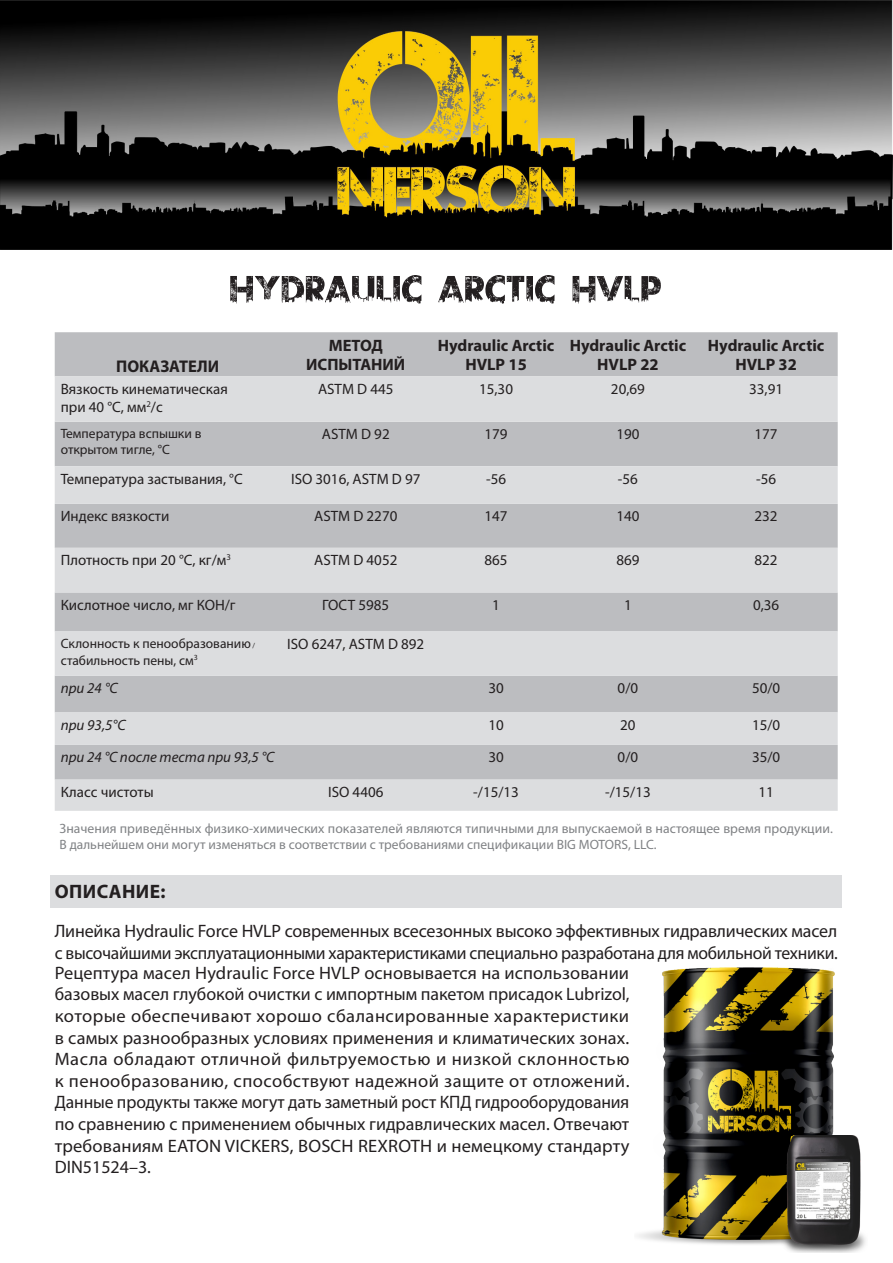
<style>
.page{position:relative;width:893px;height:1263px;background:#fff}
.page>*{position:absolute;margin:0;border:0;box-sizing:border-box;transform-origin:0 0}
.Стиль_абзаца_1{font:700 19.5px "Myriad Pro";letter-spacing:.02em;color:#231f20}
.основа{font:18px/21.6px "Myriad Pro";letter-spacing:-.01em;color:#231f20;text-align:justify}
.основа-2{font:700 16.95px "Myriad Pro";color:#231f20}
.основа-3{font:700 16.5px/19.8px "Myriad Pro";color:#231f20;text-align:center}
.основа-4{font:15px/18px "Myriad Pro";color:#231f20}
.основа-5{font:italic 15px "Myriad Pro";color:#231f20}
.основа-6{font:13.5px/16.2px "Myriad Pro";letter-spacing:.005em;color:#808285}
.основа-7{font:13.5px/16.2px "Myriad Pro";color:#231f20}
.s1{font-size:7.5px}
</style>
<div class="page">
<img style="left:0;top:0;width:893px;height:249px">
<img style="left:638px;top:967px;width:210px;height:286px">
<div style="left:55px;top:332px;width:783px;height:448px;background:#bcbdc0"></div>
<div style="left:55px;top:376px;width:783px;height:46px;background:#dcdddf"></div>
<div style="left:55px;top:466px;width:783px;height:38px;background:#dcdddf"></div>
<div style="left:55px;top:548px;width:783px;height:44px;background:#dcdddf"></div>
<div style="left:55px;top:631px;width:783px;height:45px;background:#dcdddf"></div>
<div style="left:55px;top:712px;width:783px;height:33px;background:#dcdddf"></div>
<div style="left:55px;top:780px;width:783px;height:31px;background:#dcdddf"></div>
<svg style="left:230px;top:275px;width:431px;height:29px"></svg>
<img style="left:781px;top:1135px;width:85px;height:117px">
<div style="left:50px;top:875px;width:792px;height:32px;background:#dcdddf"></div>
<p class="основа-2" style="left:116px;top:355px;width:104px">ПОКАЗАТЕЛИ</p>
<p class="основа-3" style="left:306px;top:335px;width:101px">МЕТОД<br>ИСПЫТАНИЙ</p>
<p class="основа-3" style="left:438px;top:335px;width:118px">Hydraulic Arctic<br>HVLP 15</p>
<p class="основа-3" style="left:570px;top:335px;width:118px">Hydraulic Arctic<br>HVLP 22</p>
<p class="основа-3" style="left:708px;top:335px;width:118px">Hydraulic Arctic<br>HVLP 32</p>
<p class="основа-4" style="left:61px;top:379px;width:169px">Вязкость кинематическая при 40 °С, мм<sup>2</sup>/с</p>
<p class="основа-4" style="left:318px;top:379px;width:77px">ASTM D 445</p>
<p class="основа-4" style="left:479px;top:379px;width:35px">15,30</p>
<p class="основа-4" style="left:611px;top:379px;width:35px">20,69</p>
<p class="основа-4" style="left:749px;top:379px;width:35px">33,91</p>
<p class="основа-7" style="left:61px;top:425px;width:142px">Температура вспышки в открытом тигле, °С</p>
<p class="основа-4" style="left:322px;top:425px;width:69px">ASTM D 92</p>
<p class="основа-4" style="left:485px;top:425px;width:25px">179</p>
<p class="основа-4" style="left:616px;top:425px;width:25px">190</p>
<p class="основа-4" style="left:755px;top:425px;width:25px">177</p>
<p class="основа-4" style="left:61px;top:469px;width:184px">Температура застывания, °С</p>
<p class="основа-4" style="left:291px;top:469px;width:131px">ISO 3016, ASTM D 97</p>
<p class="основа-4" style="left:486px;top:469px;width:21px">-56</p>
<p class="основа-4" style="left:618px;top:469px;width:21px">-56</p>
<p class="основа-4" style="left:756px;top:469px;width:21px">-56</p>
<p class="основа-4" style="left:61px;top:507px;width:110px">Индекс вязкости</p>
<p class="основа-4" style="left:314px;top:507px;width:85px">ASTM D 2270</p>
<p class="основа-4" style="left:485px;top:507px;width:25px">147</p>
<p class="основа-4" style="left:616px;top:507px;width:25px">140</p>
<p class="основа-4" style="left:755px;top:507px;width:25px">232</p>
<p class="основа-4" style="left:61px;top:551px;width:172px">Плотность при 20 °С, кг/м<sup>3</sup></p>
<p class="основа-4" style="left:314px;top:551px;width:85px">ASTM D 4052</p>
<p class="основа-4" style="left:485px;top:551px;width:25px">865</p>
<p class="основа-4" style="left:616px;top:551px;width:25px">869</p>
<p class="основа-4" style="left:755px;top:551px;width:25px">822</p>
<p class="основа-4" style="left:61px;top:595px;width:176px">Кислотное число, мг КОН/г</p>
<p class="основа-4" style="left:322px;top:595px;width:68px">ГОСТ 5985</p>
<p class="основа-4" style="left:492px;top:595px;width:9px">1</p>
<p class="основа-4" style="left:624px;top:595px;width:9px">1</p>
<p class="основа-4" style="left:753px;top:595px;width:28px">0,36</p>
<p class="основа-7" style="left:61px;top:635px;width:196px">Склонность к пенообразованию <span class="s1">/</span></p>
<p class="основа-7" style="left:61px;top:652px;width:139px">стабильность пены, см<sup>3</sup></p>
<p class="основа-4" style="left:287px;top:634px;width:139px">ISO 6247, ASTM D 892</p>
<p class="основа-5" style="left:61px;top:679px;width:59px">при 24 °С</p>
<p class="основа-4" style="left:488px;top:679px;width:17px">30</p>
<p class="основа-4" style="left:618px;top:679px;width:22px">0/0</p>
<p class="основа-4" style="left:752px;top:679px;width:30px">50/0</p>
<p class="основа-5" style="left:61px;top:715px;width:66px">при 93,5°С</p>
<p class="основа-4" style="left:488px;top:715px;width:17px">10</p>
<p class="основа-4" style="left:620px;top:715px;width:17px">20</p>
<p class="основа-4" style="left:752px;top:715px;width:30px">15/0</p>
<p class="основа-5" style="left:61px;top:748px;width:215px">при 24 °С после теста при 93,5 °С</p>
<p class="основа-4" style="left:488px;top:748px;width:17px">30</p>
<p class="основа-4" style="left:618px;top:748px;width:22px">0/0</p>
<p class="основа-4" style="left:752px;top:748px;width:30px">35/0</p>
<p class="основа-4" style="left:61px;top:783px;width:94px">Класс чистоты</p>
<p class="основа-4" style="left:328px;top:783px;width:57px">ISO 4406</p>
<p class="основа-4" style="left:473px;top:783px;width:47px">-/15/13</p>
<p class="основа-4" style="left:605px;top:783px;width:47px">-/15/13</p>
<p class="основа-4" style="left:758px;top:783px;width:17px">11</p>
<p class="основа-6" style="left:60px;top:820px;width:775px">Значения приведённых физико-химических показателей являются типичными для выпускаемой в настоящее время продукции.<br>В дальнейшем они могут изменяться в соответствии с требованиями спецификации BIG MOTORS, LLC.</p>
<p class="Стиль_абзаца_1" style="left:55px;top:879px;width:112px">ОПИСАНИЕ:</p>
<p class="основа" style="left:55px;top:920px;width:784px">Линейка Hydraulic Force HVLP современных всесезонных высоко эффективных гидравлических масел с высочайшими эксплуатационными характеристиками специально разработана для мобильной техники.</p>
<p class="основа" style="left:55px;top:962px;width:576px">Рецептура масел Hydraulic Force HVLP основывается на использовании базовых масел глубокой очистки с импортным пакетом присадок Lubrizol, которые обеспечивают хорошо сбалансированные характеристики в самых разнообразных условиях применения и климатических зонах.<br>Масла обладают отличной фильтруемостью и низкой склонностью к пенообразованию, способствуют надежной защите от отложений.<br>Данные продукты также могут дать заметный рост КПД гидрооборудования по сравнению с применением обычных гидравлических масел. Отвечают требованиям EATON VICKERS, BOSCH REXROTH и немецкому стандарту DIN51524–3.</p>
</div>
